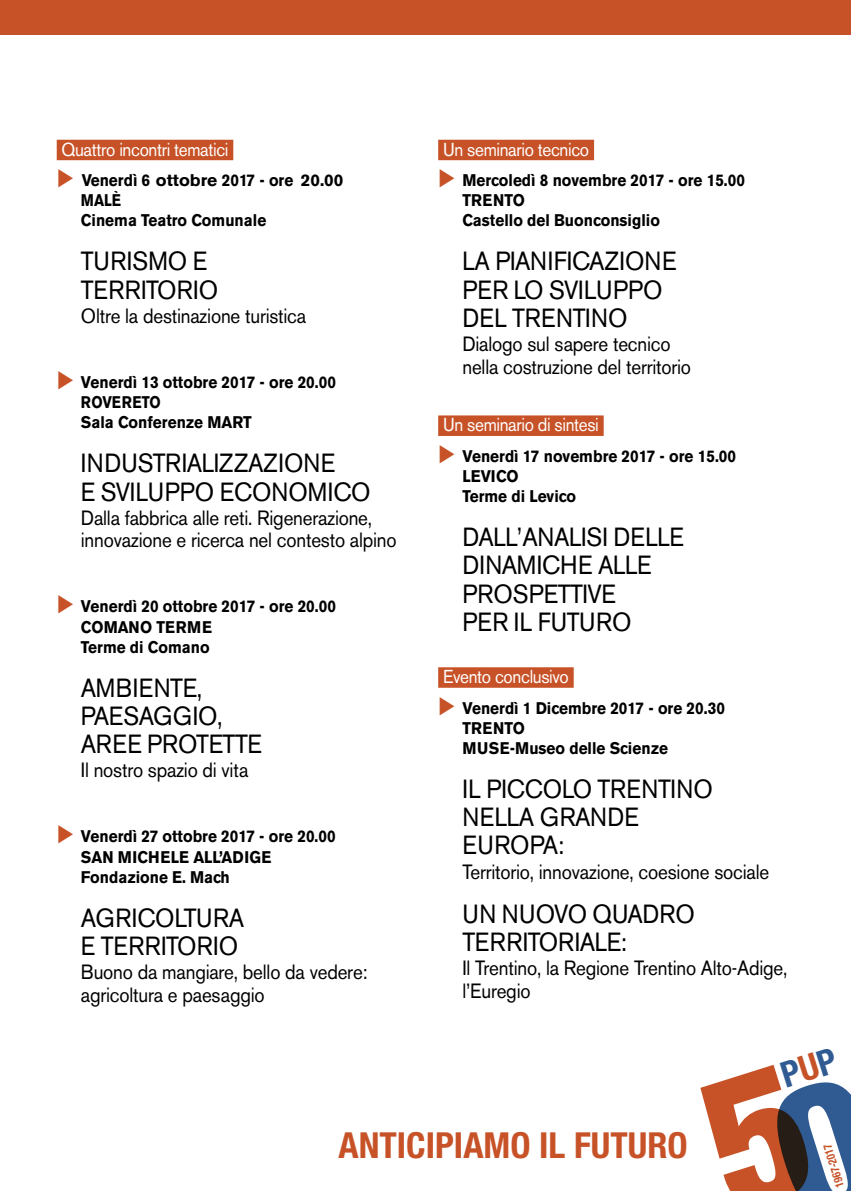
<style>
.page{position:relative;width:851px;height:1191px;background:#fff}
.page>*{position:absolute;margin:0;border:0;box-sizing:border-box;transform-origin:0 0}
.t1{font:700 condensed 36px "Helvetica Neue LT Std";color:#c75227}
.t2{font:26px/28.2px "Akzidenz Grotesk BE";color:#000;scale:.92 1}
.t3{font:26px/28.2px "Akzidenz Grotesk BE";letter-spacing:-.02em;color:#000;scale:.92 1}
.t4{font:20.4px/22.4px "Akzidenz Grotesk BE";letter-spacing:-.01em;color:#000;scale:.92 1}
.t5{font:18.6px "Akzidenz Grotesk BE";letter-spacing:-.02em;color:#fff;scale:.92 1}
.t6{font:700 16.8px/20.2px "Akzidenz Grotesk BE";color:#000;scale:.92 1}
.t7{font:700 condensed 11.6px "Helvetica Neue LT Std";color:#c75227;scale:.91 1}
.s1{color:#c75227}
</style>
<div class="page">
<div style="left:57px;top:140px;width:176px;height:20px;background:#c75227"></div>
<div style="left:438px;top:140px;width:156px;height:20px;background:#c75227"></div>
<div style="left:438px;top:415px;width:165px;height:21px;background:#c75227"></div>
<div style="left:438px;top:667px;width:135px;height:21px;background:#c75227"></div>
<div style="left:0;top:0;width:850px;height:34px;background:#c75227"></div>
<svg style="left:700px;top:1064px;width:150px;height:127px"></svg>
<p class="t5" style="left:62px;top:138px;width:183px">Quattro incontri tematici</p>
<p class="t6" style="left:81px;top:170px;width:287px;text-indent:-24px"><span class="s1">◆</span> Venerdì 6 ottobre 2017 - ore 20.00<br>MALÈ<br>Cinema Teatro Comunale</p>
<h2 class="t2" style="left:81px;top:247px;width:151px">TURISMO E<br>TERRITORIO</h2>
<p class="t4" style="left:81px;top:305px;width:246px">Oltre la destinazione turistica</p>
<p class="t6" style="left:81px;top:372px;width:279px;text-indent:-24px"><span class="s1">◆</span> Venerdì 13 ottobre 2017 - ore 20.00<br>ROVERETO<br>Sala Conferenze MART</p>
<h2 class="t2" style="left:81px;top:449px;width:316px">INDUSTRIALIZZAZIONE<br>E SVILUPPO ECONOMICO</h2>
<p class="t4" style="left:81px;top:506px;width:345px">Dalla fabbrica alle reti. Rigenerazione, innovazione e ricerca nel contesto alpino</p>
<p class="t6" style="left:81px;top:596px;width:279px;text-indent:-24px"><span class="s1">◆</span> Venerdì 20 ottobre 2017 - ore 20.00<br>COMANO TERME<br>Terme di Comano</p>
<h2 class="t3" style="left:81px;top:673px;width:198px">AMBIENTE,<br>PAESAGGIO,<br>AREE PROTETTE</h2>
<p class="t4" style="left:81px;top:759px;width:183px">Il nostro spazio di vita</p>
<p class="t6" style="left:81px;top:826px;width:278px;text-indent:-24px"><span class="s1">◆</span> Venerdì 27 ottobre 2017 - ore 20.00<br>SAN MICHELE ALL’ADIGE<br>Fondazione E. Mach</p>
<h2 class="t2" style="left:81px;top:903px;width:179px">AGRICOLTURA<br>E TERRITORIO</h2>
<p class="t4" style="left:81px;top:961px;width:313px">Buono da mangiare, bello da vedere: agricoltura e paesaggio</p>
<p class="t5" style="left:443px;top:138px;width:160px">Un seminario tecnico</p>
<p class="t6" style="left:462px;top:170px;width:309px;text-indent:-24px"><span class="s1">◆</span> Mercoledì 8 novembre 2017 - ore 15.00<br>TRENTO<br>Castello del Buonconsiglio</p>
<h2 class="t2" style="left:462px;top:247px;width:234px">LA PIANIFICAZIONE<br>PER LO SVILUPPO<br>DEL TRENTINO</h2>
<p class="t4" style="left:462px;top:333px;width:250px">Dialogo sul sapere tecnico nella costruzione del territorio</p>
<p class="t5" style="left:443px;top:414px;width:171px">Un seminario di sintesi</p>
<p class="t6" style="left:462px;top:446px;width:299px;text-indent:-24px"><span class="s1">◆</span> Venerdì 17 novembre 2017 - ore 15.00<br>LEVICO<br>Terme di Levico</p>
<h2 class="t2" style="left:462px;top:523px;width:242px">DALL’ANALISI DELLE<br>DINAMICHE ALLE<br>PROSPETTIVE<br>PER IL FUTURO</h2>
<p class="t5" style="left:443px;top:665px;width:138px">Evento conclusivo</p>
<p class="t6" style="left:462px;top:698px;width:287px;text-indent:-24px"><span class="s1">◆</span> Venerdì 1 Dicembre 2017 - ore 20.30<br>TRENTO<br>MUSE-Museo delle Scienze</p>
<h2 class="t2" style="left:462px;top:775px;width:274px">IL PICCOLO TRENTINO<br>NELLA GRANDE<br>EUROPA:</h2>
<p class="t4" style="left:462px;top:860px;width:335px">Territorio, innovazione, coesione sociale</p>
<h2 class="t2" style="left:462px;top:899px;width:254px">UN NUOVO QUADRO<br>TERRITORIALE:</h2>
<p class="t4" style="left:462px;top:957px;width:355px">Il Trentino, la Regione Trentino Alto-Adige, l’Euregio</p>
<h1 class="t1" style="left:338px;top:1123px;width:350px">ANTICIPIAMO IL FUTURO</h1>
<p class="t7" style="left:833px;top:1189px;width:50px;rotate:-107deg">1967-2017</p>
</div>
